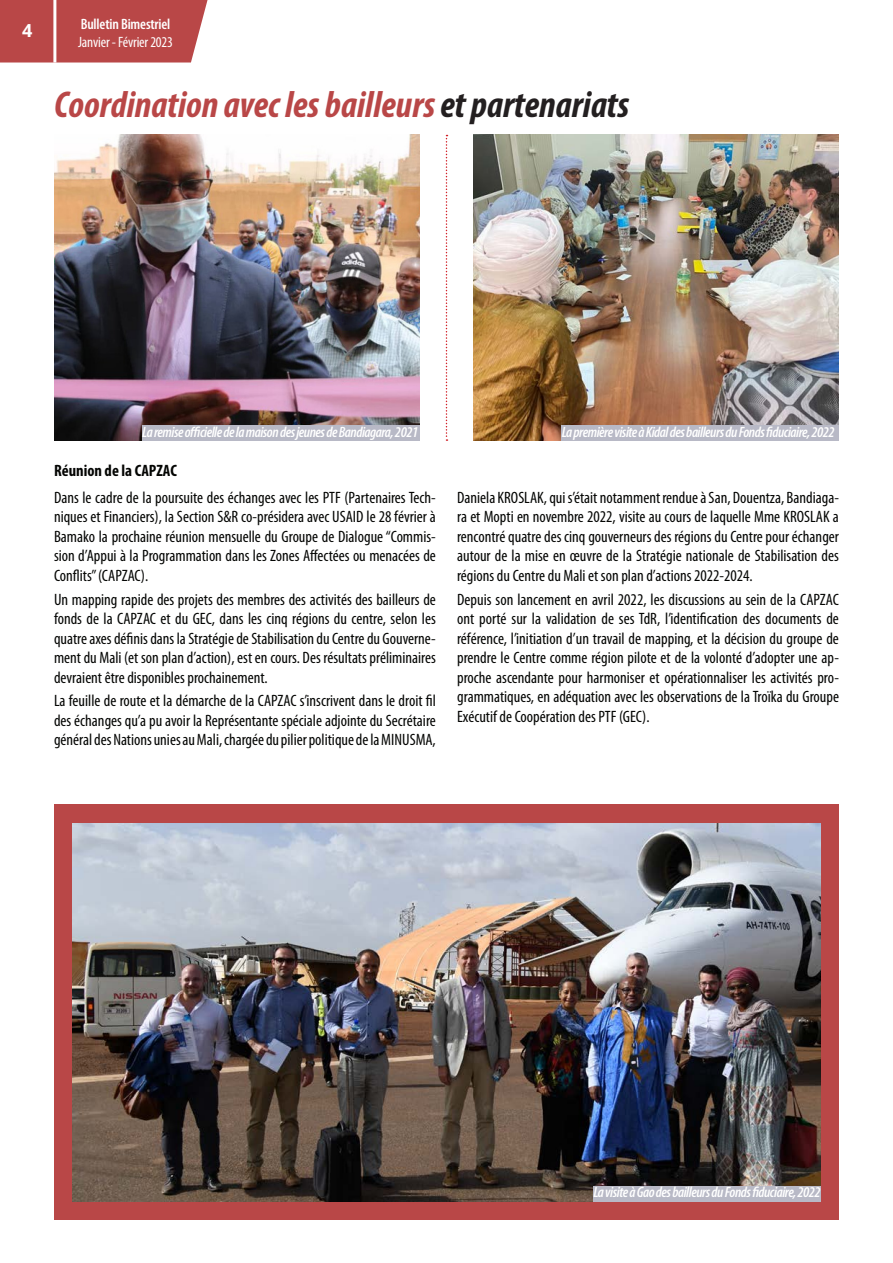
<style>
.page{position:relative;width:893px;height:1263px;background:#fff}
.page>*{position:absolute;margin:0;border:0;box-sizing:border-box;transform-origin:0 0}
.Main_Title{font:italic 700 condensed 37.5px "Myriad Pro";color:#b94747}
.t1{font:700 18px "Open Sans";color:#fff}
.t2{font:condensed 16.5px/19.5px "Myriad Pro";color:#040503;text-align:justify}
.t3{font:700 condensed 16.5px "Myriad Pro";color:#040503}
.List_Paragraph1{font:italic 600 condensed 15px "Myriad Pro";letter-spacing:-.03em;color:#fff}
.Title_Place_Here{font:condensed 15px "Myriad Pro";letter-spacing:-.01em;color:#fff}
.Title_Place_Here-2{font:600 condensed 15px "Myriad Pro";letter-spacing:-.01em;color:#fff}
.s1{color:#231f20}
</style>
<div class="page">
<div style="left:0;top:0;width:208px;height:63px;background:#b94747"></div>
<hr style="left:53px;top:0;width:3px;height:63px;background:#fff">
<div style="left:54px;top:804px;width:785px;height:415px;background:#b94747"></div>
<img style="left:54px;top:135px;width:365px;height:306px">
<img style="left:473px;top:135px;width:366px;height:306px">
<img style="left:72px;top:823px;width:749px;height:378px">
<svg style="left:446px;top:135px;width:1px;height:306px"></svg>
<div style="left:142px;top:426px;width:277px;height:15px;background:#b8b9c6"></div>
<div style="left:562px;top:426px;width:277px;height:15px;background:#b8b9c6"></div>
<div style="left:593px;top:1186px;width:228px;height:15px;background:#b8b9c6"></div>
<p class="t1" style="left:22px;top:18px;width:12px">4</p>
<p class="Title_Place_Here-2" style="left:81px;top:15px;width:91px">Bulletin Bimestriel</p>
<p class="Title_Place_Here" style="left:78px;top:33px;width:96px">Janvier - Février 2023</p>
<p class="Main_Title" style="left:54px;top:82px;width:577px">Coordination avec les bailleurs <span class="s1">et partenariats</span></p>
<p class="List_Paragraph1" style="left:142px;top:424px;width:277px">La remise officielle de la maison des jeunes de Bandiagara, 2021</p>
<p class="List_Paragraph1" style="left:562px;top:424px;width:274px">La première visite à Kidal des bailleurs du Fonds fiduciaire, 2022</p>
<p class="t3" style="left:54px;top:460px;width:124px">Réunion de la CAPZAC</p>
<p class="t2" style="left:54px;top:487px;width:383px">Dans le cadre de la poursuite des échanges avec les PTF (Partenaires Tech&shy;niques et Financiers), la Section S&amp;R co-présidera avec USAID le 28 février à Bamako la prochaine réunion mensuelle du Groupe de Dialogue “Commis&shy;sion d’Appui à la Programmation dans les Zones Affectées ou menacées de Conflits” (CAPZAC).</p>
<p class="t2" style="left:54px;top:589px;width:383px">Un mapping rapide des projets des membres des activités des bailleurs de fonds de la CAPZAC et du GEC, dans les cinq régions du centre, selon les quatre axes définis dans la Stratégie de Stabilisation du Centre du Gouverne&shy;ment du Mali (et son plan d’action), est en cours. Des résultats préliminaires devraient être disponibles prochainement.</p>
<p class="t2" style="left:54px;top:691px;width:383px">La feuille de route et la démarche de la CAPZAC s’inscrivent dans le droit fil des échanges qu’a pu avoir la Représentante spéciale adjointe du Secrétaire général des Nations unies au Mali, chargée du pilier politique de la MINUSMA,</p>
<p class="t2" style="left:457px;top:487px;width:383px">Daniela KROSLAK, qui s’était notamment rendue à San, Douentza, Bandiaga&shy;ra et Mopti en novembre 2022, visite au cours de laquelle Mme KROSLAK a rencontré quatre des cinq gouverneurs des régions du Centre pour échanger autour de la mise en œuvre de la Stratégie nationale de Stabilisation des régions du Centre du Mali et son plan d’actions 2022-2024.</p>
<p class="t2" style="left:457px;top:589px;width:383px">Depuis son lancement en avril 2022, les discussions au sein de la CAPZAC ont porté sur la validation de ses TdR, l’identification des documents de référence, l’initiation d’un travail de mapping, et la décision du groupe de prendre le Centre comme région pilote et de la volonté d’adopter une ap&shy;proche ascendante pour harmoniser et opérationnaliser les activités pro&shy;grammatiques, en adéquation avec les observations de la Troïka du Groupe Exécutif de Coopération des PTF (GEC).</p>
<p class="List_Paragraph1" style="left:593px;top:1184px;width:229px">La visite à Gao des bailleurs du Fonds fiduciaire, 2022</p>
</div>
